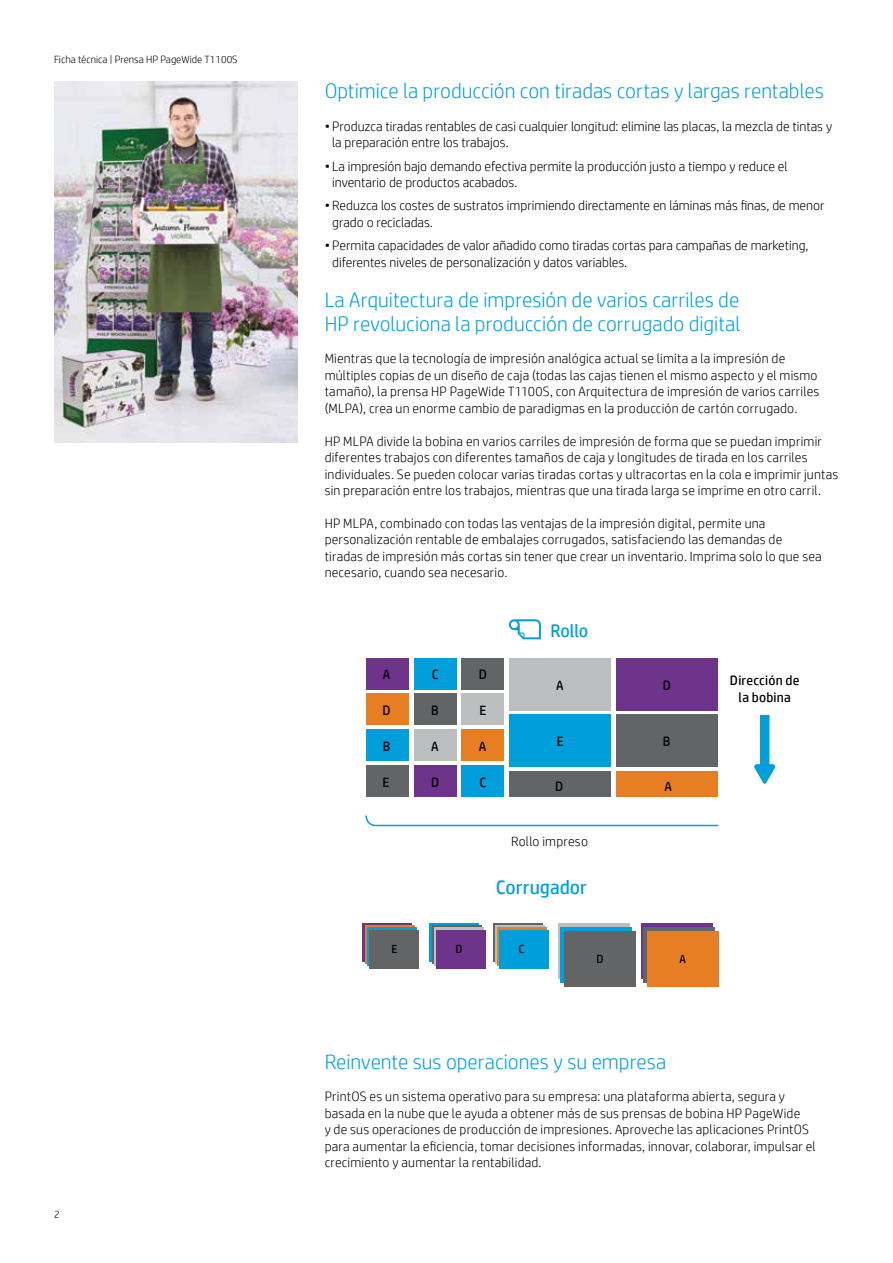
<style>
.page{position:relative;width:893px;height:1263px;background:#fff}
.page>*{position:absolute;margin:0;border:0;box-sizing:border-box;transform-origin:0 0}
.t1{font:300 21px/24px "HP Simplified";color:#009edb}
.t2{font:19.5px "HP Simplified";color:#009edb}
.t3{font:18px "HP Simplified";letter-spacing:-.01em;color:#009edb}
.t4{font:300 13.5px/16.5px "HP Simplified";letter-spacing:.015em;color:#000}
.t5{font:13.5px/16.5px "HP Simplified";letter-spacing:.015em;color:#000;text-align:center}
.t6{font:11.7px "HP Simplified";color:#000}
.t7{font:300 10.5px "HP Simplified";color:#000}
</style>
<div class="page">
<img style="left:54px;top:81px;width:244px;height:361px">
<div style="left:363px;top:923px;width:49px;height:38px;background:#6e338a"></div>
<div style="left:365px;top:925px;width:49px;height:38px;background:#e87e24"></div>
<svg style="left:367px;top:927px;width:49px;height:39px"></svg>
<div style="left:370px;top:930px;width:49px;height:39px;background:#626465"></div>
<div style="left:430px;top:923px;width:49px;height:38px;background:#009edb"></div>
<div style="left:432px;top:925px;width:49px;height:38px;background:#626465"></div>
<svg style="left:434px;top:927px;width:49px;height:39px"></svg>
<div style="left:437px;top:930px;width:49px;height:39px;background:#6e338a"></div>
<svg style="left:558px;top:923px;width:71px;height:56px"></svg>
<div style="left:561px;top:926px;width:71px;height:56px;background:#009edb"></div>
<div style="left:564px;top:931px;width:72px;height:55px;background:#626465"></div>
<svg style="left:641px;top:923px;width:71px;height:56px"></svg>
<div style="left:644px;top:926px;width:71px;height:56px;background:#626465"></div>
<div style="left:647px;top:931px;width:72px;height:55px;background:#e87e24"></div>
<div style="left:493px;top:923px;width:49px;height:38px;background:linear-gradient(to bottom,#bcbec0,#bcbec0)"></div>
<div style="left:496px;top:925px;width:49px;height:38px;background:#bcbec0"></div>
<svg style="left:497px;top:927px;width:49px;height:39px"></svg>
<div style="left:500px;top:930px;width:49px;height:39px;background:#009edb"></div>
<svg style="left:365px;top:815px;width:354px;height:12px"></svg>
<div style="left:509px;top:658px;width:102px;height:52px;background:#bcbec0"></div>
<div style="left:616px;top:658px;width:102px;height:52px;background:#6e338a"></div>
<div style="left:414px;top:693px;width:42px;height:32px;background:#626465"></div>
<div style="left:461px;top:658px;width:43px;height:31px;background:#626465"></div>
<div style="left:366px;top:693px;width:43px;height:32px;background:#e87e24"></div>
<div style="left:461px;top:693px;width:43px;height:32px;background:#bcbec0"></div>
<div style="left:414px;top:729px;width:42px;height:32px;background:#bcbec0"></div>
<div style="left:366px;top:729px;width:43px;height:32px;background:#009edb"></div>
<div style="left:461px;top:729px;width:43px;height:32px;background:#e87e24"></div>
<div style="left:414px;top:658px;width:42px;height:31px;background:#009edb"></div>
<div style="left:366px;top:658px;width:43px;height:31px;background:#6e338a"></div>
<div style="left:366px;top:765px;width:43px;height:32px;background:#626465"></div>
<div style="left:414px;top:765px;width:42px;height:32px;background:#6e338a"></div>
<div style="left:461px;top:765px;width:43px;height:32px;background:#009edb"></div>
<div style="left:616px;top:771px;width:102px;height:26px;background:#e87e24"></div>
<div style="left:510px;top:771px;width:101px;height:26px;background:#626465"></div>
<div style="left:510px;top:714px;width:101px;height:53px;background:#009edb"></div>
<div style="left:616px;top:714px;width:102px;height:53px;background:#626465"></div>
<svg style="left:754px;top:715px;width:21px;height:69px"></svg>
<svg style="left:509px;top:619px;width:32px;height:20px"></svg>
<p class="t7" style="left:54px;top:52px;width:185px">Ficha técnica | Prensa HP PageWide T1100S</p>
<p class="t7" style="left:54px;top:1207px;width:7px">2</p>
<h1 class="t1" style="left:325px;top:78px;width:501px">Optimice la producción con tiradas cortas y largas rentables</h1>
<p class="t4" style="left:332px;top:117px;width:501px;text-indent:-8px">• Produzca tiradas rentables de casi cualquier longitud: elimine las placas, la mezcla de tintas y la preparación entre los trabajos.</p>
<p class="t4" style="left:332px;top:157px;width:457px;text-indent:-8px">• La impresión bajo demando efectiva permite la producción justo a tiempo y reduce el inventario de productos acabados.</p>
<p class="t4" style="left:332px;top:197px;width:494px;text-indent:-8px">• Reduzca los costes de sustratos imprimiendo directamente en láminas más finas, de menor grado o recicladas.</p>
<p class="t4" style="left:332px;top:237px;width:478px;text-indent:-8px">• Permita capacidades de valor añadido como tiradas cortas para campañas de marketing, diferentes niveles de personalización y datos variables.</p>
<h1 class="t1" style="left:325px;top:287px;width:417px">La Arquitectura de impresión de varios carriles de<br>HP revoluciona la producción de corrugado digital</h1>
<p class="t4" style="left:325px;top:350px;width:496px">Mientras que la tecnología de impresión analógica actual se limita a la impresión de múltiples copias de un diseño de caja (todas las cajas tienen el mismo aspecto y el mismo tamaño), la prensa HP PageWide T1100S, con Arquitectura de impresión de varios carriles (MLPA), crea un enorme cambio de paradigmas en la producción de cartón corrugado.</p>
<p class="t4" style="left:325px;top:432px;width:515px">HP MLPA divide la bobina en varios carriles de impresión de forma que se puedan imprimir diferentes trabajos con diferentes tamaños de caja y longitudes de tirada en los carriles individuales. Se pueden colocar varias tiradas cortas y ultracortas en la cola e imprimir juntas sin preparación entre los trabajos, mientras que una tirada larga se imprime en otro carril.</p>
<p class="t4" style="left:325px;top:514px;width:499px">HP MLPA, combinado con todas las ventajas de la impresión digital, permite una personalización rentable de embalajes corrugados, satisfaciendo las demandas de tiradas de impresión más cortas sin tener que crear un inventario. Imprima solo lo que sea necesario, cuando sea necesario.</p>
<h3 class="t3" style="left:550px;top:619px;width:39px">Rollo</h3>
<p class="t5" style="left:383px;top:666px;width:9px">A</p>
<p class="t5" style="left:432px;top:666px;width:8px">C</p>
<p class="t5" style="left:479px;top:666px;width:10px">D</p>
<p class="t5" style="left:556px;top:676px;width:9px">A</p>
<p class="t5" style="left:663px;top:676px;width:10px">D</p>
<p class="t5" style="left:730px;top:672px;width:71px">Dirección de la bobina</p>
<p class="t5" style="left:382px;top:702px;width:10px">D</p>
<p class="t5" style="left:431px;top:702px;width:9px">B</p>
<p class="t5" style="left:479px;top:702px;width:8px">E</p>
<p class="t5" style="left:383px;top:738px;width:9px">B</p>
<p class="t5" style="left:431px;top:738px;width:9px">A</p>
<p class="t5" style="left:479px;top:738px;width:9px">A</p>
<p class="t5" style="left:557px;top:733px;width:8px">E</p>
<p class="t5" style="left:663px;top:733px;width:9px">B</p>
<p class="t5" style="left:382px;top:774px;width:8px">E</p>
<p class="t5" style="left:431px;top:774px;width:10px">D</p>
<p class="t5" style="left:479px;top:774px;width:8px">C</p>
<p class="t5" style="left:555px;top:777px;width:10px">D</p>
<p class="t5" style="left:664px;top:777px;width:9px">A</p>
<p class="t4" style="left:511px;top:833px;width:78px">Rollo impreso</p>
<h2 class="t2" style="left:496px;top:874px;width:93px">Corrugador</h2>
<p class="t6" style="left:392px;top:941px;width:8px">E</p>
<p class="t6" style="left:456px;top:941px;width:9px">D</p>
<p class="t6" style="left:518px;top:941px;width:7px">C</p>
<p class="t6" style="left:596px;top:952px;width:9px">D</p>
<p class="t6" style="left:679px;top:952px;width:8px">A</p>
<h1 class="t1" style="left:325px;top:1049px;width:343px">Reinvente sus operaciones y su empresa</h1>
<p class="t4" style="left:325px;top:1088px;width:493px">PrintOS es un sistema operativo para su empresa: una plataforma abierta, segura y basada en la nube que le ayuda a obtener más de sus prensas de bobina HP PageWide<br>y de sus operaciones de producción de impresiones. Aproveche las aplicaciones PrintOS para aumentar la eficiencia, tomar decisiones informadas, innovar, colaborar, impulsar el crecimiento y aumentar la rentabilidad.</p>
</div>
